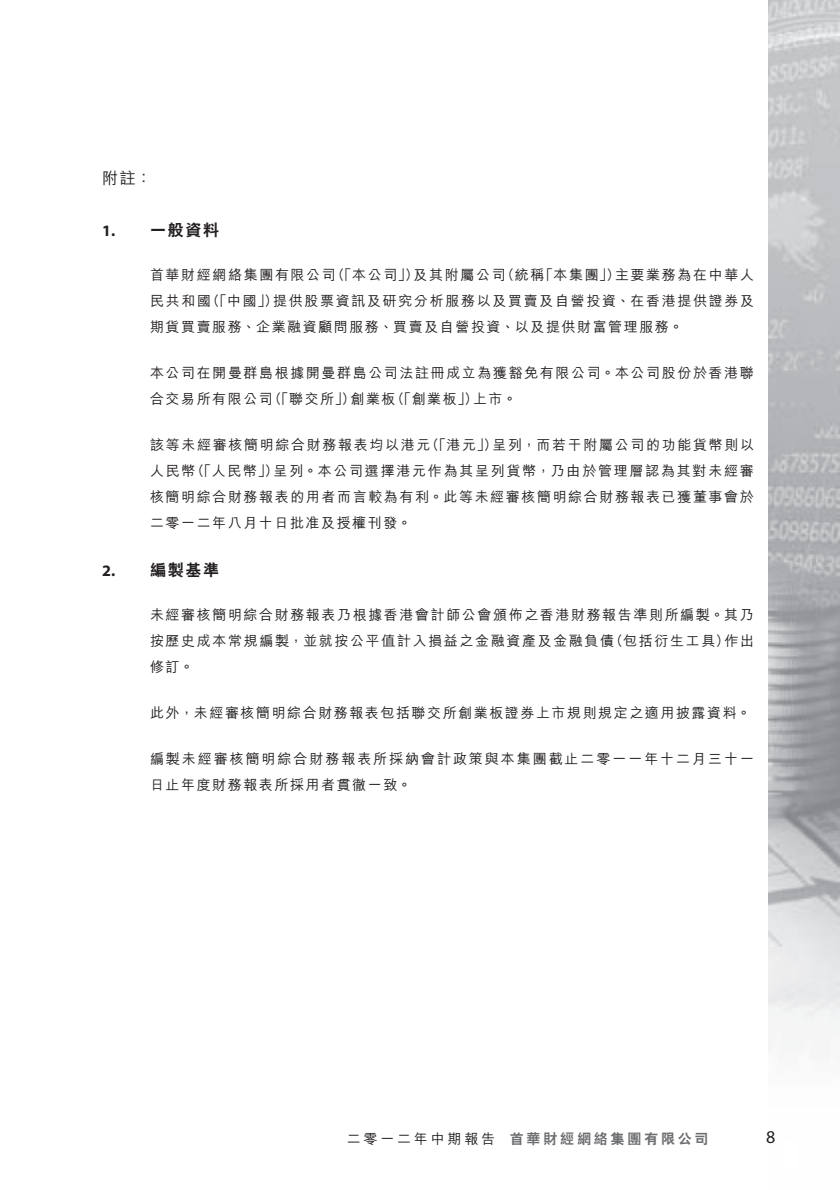
<style>
.page{position:relative;width:840px;height:1190px;background:#fff}
.page>*{position:absolute;margin:0;border:0;box-sizing:border-box;transform-origin:0 0}
.t1{font:18px "Myriad Pro";color:#231f20}
.t2{font:16px "C Hei 2 HK Xbold E Ten B5 H";letter-spacing:.11em;color:#231f20}
.t3{font:16px "M Hei HK Medium E Ten B5 H";color:#231f20}
.t4{font:14px/26px "M Hei HK Medium E Ten B5 H";letter-spacing:.115em;color:#231f20;text-align:justify}
.t5{font:14px/26px "M Hei HK Medium E Ten B5 H";letter-spacing:.14em;color:#231f20}
.t6{font:14px "C Hei 2 HK Xbold E Ten B5 H";letter-spacing:.2em;color:#6c6d70}
.s1{font-family:"Myriad Pro";font-weight:700}
.s2{font-family:"M Hei HK Medium E Ten B5 H";color:#231f20}
</style>
<div class="page">
<img style="left:768px;top:0;width:71px;height:1056px">
<p class="t3" style="left:102px;top:172px;width:51px">附註：</p>
<p class="t2" style="left:102px;top:224px;width:119px"><span class="s1">1.</span> 一般資料</p>
<p class="t4" style="left:150px;top:264px;width:606px">首華財經網絡集團有限公司（「本公司」）及其附屬公司（統稱「本集團」）主要業務為在中華人民共和國（「中國」）提供股票資訊及研究分析服務以及買賣及自營投資、在香港提供證券及期貨買賣服務、企業融資顧問服務、買賣及自營投資、以及提供財富管理服務。</p>
<p class="t4" style="left:150px;top:362px;width:605px">本公司在開曼群島根據開曼群島公司法註冊成立為獲豁免有限公司。本公司股份於香港聯合交易所有限公司（「聯交所」）創業板（「創業板」）上市。</p>
<p class="t4" style="left:150px;top:434px;width:606px">該等未經審核簡明綜合財務報表均以港元（「港元」）呈列，而若干附屬公司的功能貨幣則以人民幣（「人民幣」）呈列。本公司選擇港元作為其呈列貨幣，乃由於管理層認為其對未經審核簡明綜合財務報表的用者而言較為有利。此等未經審核簡明綜合財務報表已獲董事會於二零一二年八月十日批准及授權刊發。</p>
<p class="t2" style="left:102px;top:564px;width:119px"><span class="s1">2.</span> 編製基準</p>
<p class="t4" style="left:150px;top:604px;width:606px">未經審核簡明綜合財務報表乃根據香港會計師公會頒佈之香港財務報告準則所編製。其乃按歷史成本常規編製，並就按公平值計入損益之金融資產及金融負債（包括衍生工具）作出修訂。</p>
<p class="t4" style="left:150px;top:702px;width:602px">此外，未經審核簡明綜合財務報表包括聯交所創業板證券上市規則規定之適用披露資料。</p>
<p class="t5" style="left:150px;top:748px;width:606px">編製未經審核簡明綜合財務報表所採納會計政策與本集團截止二零一一年十二月三十一日止年度財務報表所採用者貫徹一致。</p>
<p class="t6" style="left:347px;top:1133px;width:363px"><span class="s2">二零一二年中期報告</span> 首華財經網絡集團有限公司</p>
<p class="t1" style="left:766px;top:1130px;width:11px">8</p>
</div>
